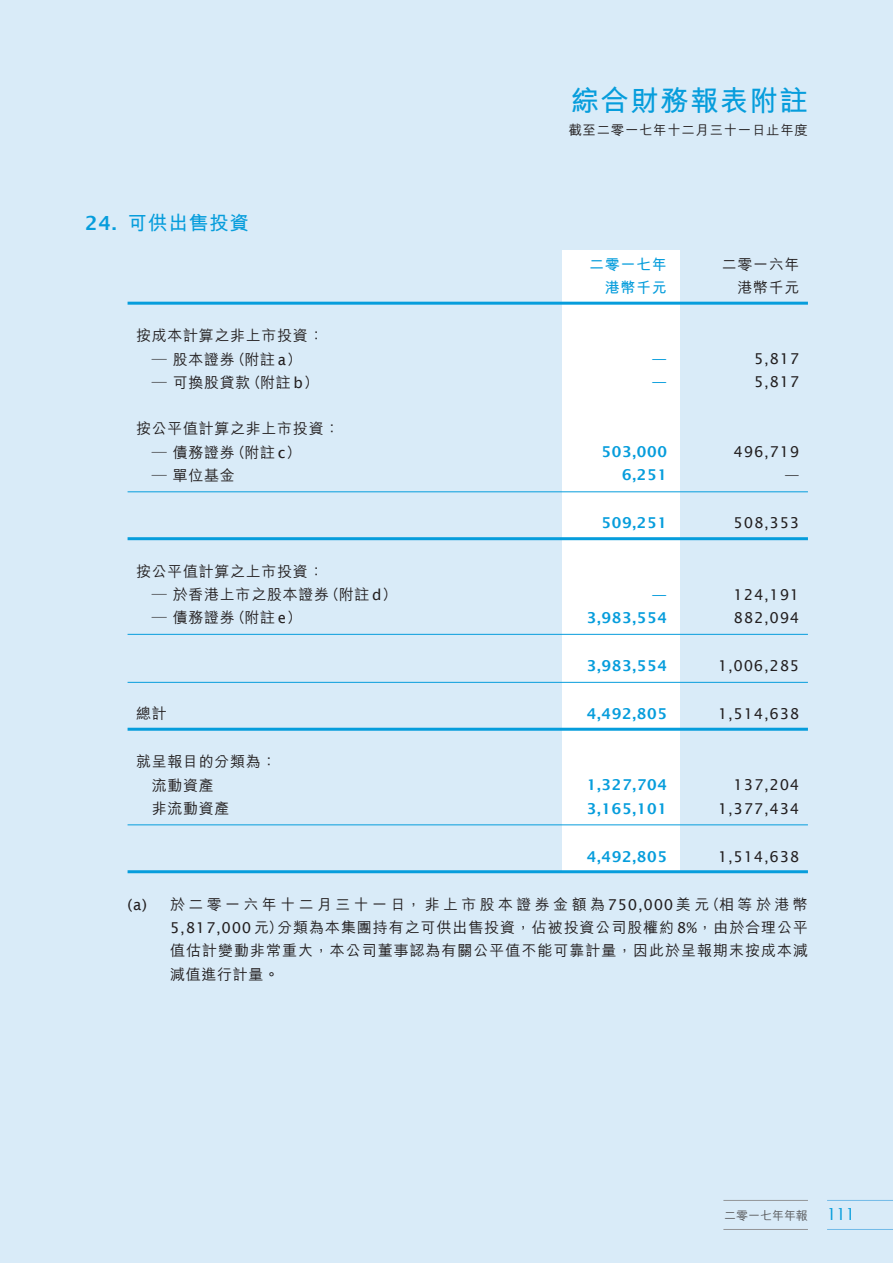
<style>
.page{position:relative;width:893px;height:1263px;background:#d9ebf8}
.page>*{position:absolute;margin:0;border:0;box-sizing:border-box;transform-origin:0 0}
.t1{font:700 28.5px "M Hei HK";letter-spacing:.045em;color:#069ddc}
.Subhead_1{font:700 19.5px "M Hei HK";letter-spacing:.045em;color:#069ddc}
.Body_text{font:500 15px/23.2px "M Hei HK";letter-spacing:.065em;color:#231f20;text-align:justify}
.Table_2_colume{font:500 15px "M Hei HK";letter-spacing:.045em;color:#231f20}
.Table_2_colume-2{font:15px "Lucida Sans";letter-spacing:.045em;color:#231f20}
.Table_2_colume-3{font:600 15px "Lucida Sans";letter-spacing:.045em;color:#069ddc}
.Table_2_colume-4{font:700 15px "M Hei HK";letter-spacing:.045em;color:#069ddc}
.t2{font:500 13.5px "M Hei HK";letter-spacing:.045em;color:#231f20}
.t3{font:500 12px "M Hei HK";letter-spacing:-.005em;color:#57585a}
.s1{font-family:"Lucida Sans";font-weight:600}
.s2{font-family:"Lucida Sans";font-weight:400}
.s3{font-family:"Lucida Sans Std";font-weight:400;font-size:16.5px;color:#069ddc}
</style>
<div class="page">
<hr style="left:827px;top:1229px;width:66px;height:1px;background:#72bbe8">
<hr style="left:827px;top:1200px;width:66px;height:1px;background:#72bbe8">
<hr style="left:723px;top:1229px;width:85px;height:1px;background:#939598">
<hr style="left:723px;top:1200px;width:85px;height:1px;background:#939598">
<div style="left:562px;top:250px;width:118px;height:622px;background:#fff"></div>
<hr style="left:128px;top:302px;width:680px;height:3px;background:#069ddc">
<hr style="left:128px;top:491px;width:680px;height:1px;background:#069ddc">
<hr style="left:128px;top:537px;width:680px;height:3px;background:#069ddc">
<hr style="left:128px;top:634px;width:680px;height:1px;background:#069ddc">
<hr style="left:128px;top:682px;width:680px;height:1px;background:#069ddc">
<hr style="left:128px;top:728px;width:680px;height:3px;background:#069ddc">
<hr style="left:128px;top:824px;width:680px;height:1px;background:#069ddc">
<hr style="left:128px;top:870px;width:680px;height:3px;background:#069ddc">
<p class="Subhead_1" style="left:85px;top:209px;width:166px"><span class="s1">24.</span> 可供出售投資</p>
<h1 class="t1" style="left:571px;top:79px;width:239px">綜合財務報表附註</h1>
<p class="t2" style="left:568px;top:120px;width:241px">截至二零一七年十二月三十一日止年度</p>
<p class="Table_2_colume-4" style="left:589px;top:254px;width:79px">二零一七年</p>
<p class="Table_2_colume" style="left:722px;top:254px;width:79px">二零一六年</p>
<p class="Table_2_colume-4" style="left:605px;top:277px;width:64px">港幣千元</p>
<p class="Table_2_colume" style="left:737px;top:277px;width:64px">港幣千元</p>
<p class="Table_2_colume" style="left:136px;top:325px;width:189px">按成本計算之非上市投資：</p>
<p class="Table_2_colume" style="left:152px;top:348px;width:152px">— 股本證券（附註 <span class="s2">a</span>）</p>
<p class="Table_2_colume-3" style="left:652px;top:350px;width:16px">—</p>
<p class="Table_2_colume-2" style="left:754px;top:350px;width:47px">5,817</p>
<p class="Table_2_colume" style="left:152px;top:371px;width:168px">— 可換股貸款（附註 <span class="s2">b</span>）</p>
<p class="Table_2_colume-3" style="left:652px;top:374px;width:16px">—</p>
<p class="Table_2_colume-2" style="left:754px;top:374px;width:47px">5,817</p>
<p class="Table_2_colume" style="left:136px;top:418px;width:205px">按公平值計算之非上市投資：</p>
<p class="Table_2_colume" style="left:152px;top:441px;width:151px">— 債務證券（附註 <span class="s2">c</span>）</p>
<p class="Table_2_colume-3" style="left:602px;top:443px;width:67px">503,000</p>
<p class="Table_2_colume-2" style="left:734px;top:443px;width:67px">496,719</p>
<p class="Table_2_colume" style="left:152px;top:464px;width:85px">— 單位基金</p>
<p class="Table_2_colume-3" style="left:622px;top:467px;width:46px">6,251</p>
<p class="Table_2_colume-2" style="left:784px;top:467px;width:16px">—</p>
<p class="Table_2_colume-3" style="left:602px;top:515px;width:67px">509,251</p>
<p class="Table_2_colume-2" style="left:734px;top:515px;width:67px">508,353</p>
<p class="Table_2_colume" style="left:136px;top:560px;width:189px">按公平值計算之上市投資：</p>
<p class="Table_2_colume" style="left:152px;top:584px;width:247px">— 於香港上市之股本證券（附註 <span class="s2">d</span>）</p>
<p class="Table_2_colume-3" style="left:652px;top:586px;width:16px">—</p>
<p class="Table_2_colume-2" style="left:734px;top:586px;width:67px">124,191</p>
<p class="Table_2_colume" style="left:152px;top:607px;width:152px">— 債務證券（附註 <span class="s2">e</span>）</p>
<p class="Table_2_colume-3" style="left:587px;top:609px;width:82px">3,983,554</p>
<p class="Table_2_colume-2" style="left:734px;top:609px;width:67px">882,094</p>
<p class="Table_2_colume-3" style="left:587px;top:657px;width:82px">3,983,554</p>
<p class="Table_2_colume-2" style="left:718px;top:657px;width:83px">1,006,285</p>
<p class="Table_2_colume" style="left:136px;top:703px;width:32px">總計</p>
<p class="Table_2_colume-3" style="left:587px;top:705px;width:82px">4,492,805</p>
<p class="Table_2_colume-2" style="left:718px;top:705px;width:83px">1,514,638</p>
<p class="Table_2_colume" style="left:136px;top:751px;width:142px">就呈報目的分類為：</p>
<p class="Table_2_colume" style="left:152px;top:774px;width:64px">流動資產</p>
<p class="Table_2_colume-3" style="left:587px;top:776px;width:82px">1,327,704</p>
<p class="Table_2_colume-2" style="left:734px;top:776px;width:67px">137,204</p>
<p class="Table_2_colume" style="left:152px;top:797px;width:79px">非流動資產</p>
<p class="Table_2_colume-3" style="left:587px;top:800px;width:82px">3,165,101</p>
<p class="Table_2_colume-2" style="left:718px;top:800px;width:83px">1,377,434</p>
<p class="Table_2_colume-3" style="left:587px;top:848px;width:82px">4,492,805</p>
<p class="Table_2_colume-2" style="left:718px;top:848px;width:83px">1,514,638</p>
<p class="Body_text" style="left:170px;top:891px;width:640px;text-indent:-43px"><span class="s2">(a)</span> 於二零一六年十二月三十一日，非上市股本證券金額為<span class="s2">750,000</span>美元（相等於港幣<span class="s2">5,817,000</span>元）分類為本集團持有之可供出售投資，佔被投資公司股權約 <span class="s2">8%</span>，由於合理公平值估計變動非常重大，本公司董事認為有關公平值不能可靠計量，因此於呈報期末按成本減減值進行計量。</p>
<p class="t3" style="left:724px;top:1206px;width:132px">二零一七年年報 <span class="s3">111</span></p>
</div>
